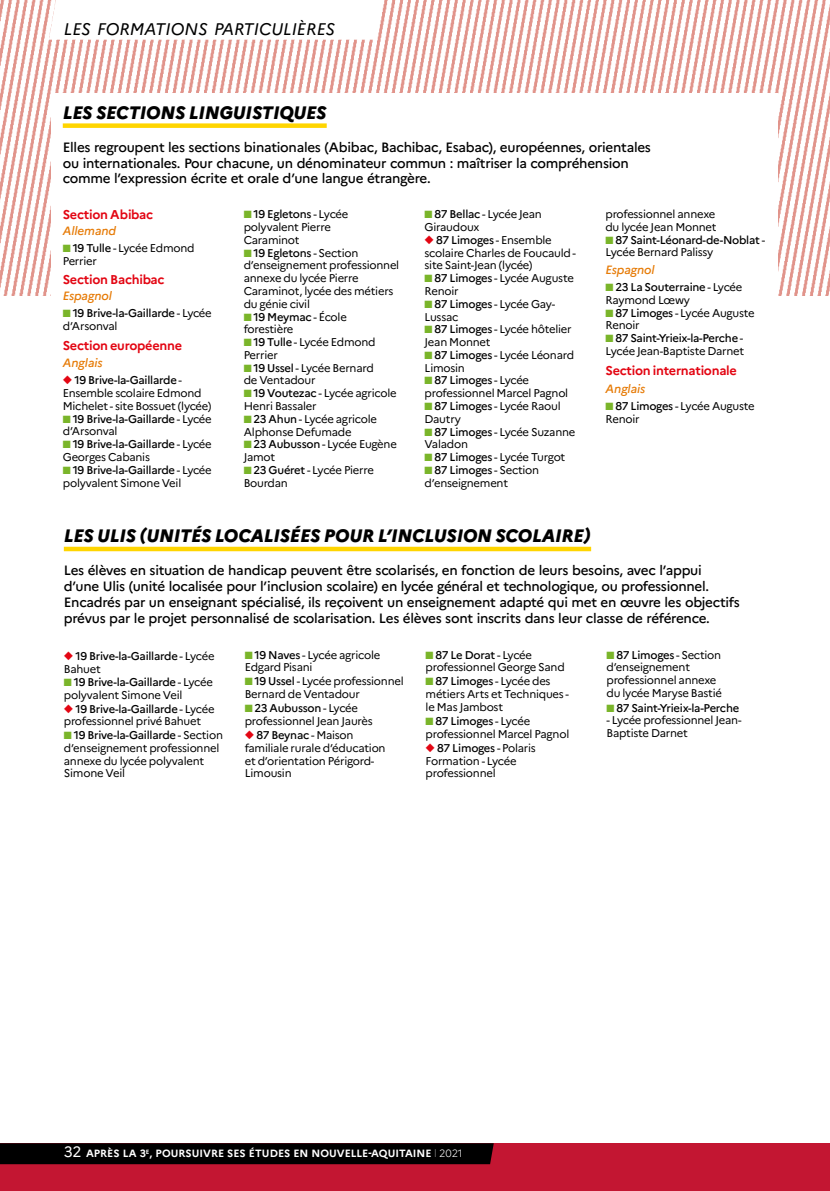
<style>
.page{position:relative;width:830px;height:1191px;background:#fff}
.page>*{position:absolute;margin:0;border:0;box-sizing:border-box;transform-origin:0 0}
.t1{font:italic 800 18px "Marianne";letter-spacing:-.01em;color:#000}
.t2{font:italic 16.8px "Marianne";color:#000}
.t3{font:500 13.5px/15.8px "Marianne";letter-spacing:-.02em;color:#000}
.t4{font:700 12.75px "Marianne";letter-spacing:-.02em;color:#e30613}
.t5{font:italic 500 12px "Marianne";letter-spacing:-.01em;color:#e67b07}
.t6{font:11.25px/12.8px "Marianne";letter-spacing:-.02em;color:#000}
.t7{font:500 11.25px/12.8px "Marianne";letter-spacing:-.02em;color:#000}
.t8{font:700 10.5px "Marianne";color:#fff}
.s1{color:#7ab52a}
.s2{font-weight:500}
.s3{font-weight:400}
.s4{color:#e30613}
.s5{font-weight:400;font-size:15px}
.s6{font-weight:300}
</style>
<div class="page">
<img style="left:0;top:0;width:829px;height:295px">
<div style="left:51px;top:94px;width:726px;height:255px;background:#fff"></div>
<div style="left:0;top:1143px;width:829px;height:48px;background:#c31632"></div>
<div style="left:0;top:1143px;width:493px;height:21px;background:#000"></div>
<svg style="left:49px;top:0;width:338px;height:40px"></svg>
<hr style="left:64px;top:547px;width:527px;height:4px;background:#ffd500">
<div style="left:63px;top:123px;width:263px;height:5px;background:#ffd500"></div>
<h2 class="t2" style="left:64px;top:19px;width:272px">LES FORMATIONS PARTICULIÈRES</h2>
<h1 class="t1" style="left:63px;top:102px;width:265px">LES SECTIONS LINGUISTIQUES</h1>
<p class="t3" style="left:63px;top:139px;width:589px">Elles regroupent les sections binationales (Abibac, Bachibac, Esabac), européennes, orientales ou internationales. Pour chacune, un dénominateur commun : maîtriser la compréhension comme l’expression écrite et orale d’une langue étrangère.</p>
<p class="t4" style="left:63px;top:207px;width:92px">Section Abibac</p>
<p class="t5" style="left:63px;top:224px;width:55px">Allemand</p>
<p class="t6" style="left:63px;top:242px;width:133px"><span class="s1">■</span> <span class="s2">19 Tulle</span> - Lycée Edmond<br>Perrier</p>
<p class="t4" style="left:63px;top:271px;width:103px">Section Bachibac</p>
<p class="t5" style="left:63px;top:288px;width:51px">Espagnol</p>
<p class="t7" style="left:63px;top:307px;width:150px"><span class="s1">■</span> 19 Brive-la-Gaillarde <span class="s3">- Lycée d’Arsonval</span></p>
<p class="t4" style="left:63px;top:338px;width:121px">Section européenne</p>
<p class="t5" style="left:63px;top:355px;width:41px">Anglais</p>
<p class="t6" style="left:63px;top:374px;width:150px"><span class="s4">◆</span> <span class="s2">19 Brive-la-Gaillarde</span> -<br>Ensemble scolaire Edmond<br>Michelet - site Bossuet (lycée)</p>
<p class="t7" style="left:63px;top:412px;width:150px"><span class="s1">■</span> 19 Brive-la-Gaillarde <span class="s3">- Lycée d’Arsonval</span></p>
<p class="t7" style="left:63px;top:438px;width:150px"><span class="s1">■</span> 19 Brive-la-Gaillarde <span class="s3">- Lycée<br>Georges Cabanis</span></p>
<p class="t6" style="left:63px;top:463px;width:150px"><span class="s1">■</span> <span class="s2">19 Brive-la-Gaillarde</span> - Lycée polyvalent Simone Veil</p>
<p class="t6" style="left:243px;top:208px;width:106px"><span class="s1">■</span> <span class="s2">19 Egletons</span> - Lycée polyvalent Pierre<br>Caraminot</p>
<p class="t6" style="left:243px;top:246px;width:157px"><span class="s1">■</span> <span class="s2">19 Egletons</span> - Section d’enseignement professionnel annexe du lycée Pierre<br>Caraminot, lycée des métiers du génie civil</p>
<p class="t6" style="left:243px;top:310px;width:105px"><span class="s1">■</span> <span class="s2">19 Meymac</span> - École forestière</p>
<p class="t6" style="left:243px;top:336px;width:133px"><span class="s1">■</span> <span class="s2">19 Tulle</span> - Lycée Edmond<br>Perrier</p>
<p class="t6" style="left:243px;top:361px;width:132px"><span class="s1">■</span> <span class="s2">19 Ussel</span> - Lycée Bernard de Ventadour</p>
<p class="t6" style="left:243px;top:387px;width:154px"><span class="s1">■</span> <span class="s2">19 Voutezac</span> - Lycée agricole<br>Henri Bassaler</p>
<p class="t6" style="left:243px;top:412px;width:135px"><span class="s1">■</span> <span class="s2">23 Ahun</span> - Lycée agricole<br>Alphonse Defumade</p>
<p class="t6" style="left:243px;top:438px;width:155px"><span class="s1">■</span> <span class="s2">23 Aubusson</span> - Lycée Eugène<br>Jamot</p>
<p class="t6" style="left:243px;top:463px;width:132px"><span class="s1">■</span> <span class="s2">23 Guéret</span> - Lycée Pierre<br>Bourdan</p>
<p class="t6" style="left:424px;top:208px;width:119px"><span class="s1">■</span> <span class="s2">87 Bellac</span> - Lycée Jean<br>Giraudoux</p>
<p class="t6" style="left:424px;top:233px;width:153px"><span class="s4">◆</span> <span class="s2">87 Limoges</span> - Ensemble scolaire Charles de Foucauld - site Saint-Jean (lycée)</p>
<p class="t6" style="left:424px;top:272px;width:151px"><span class="s1">■</span> <span class="s2">87 Limoges</span> - Lycée Auguste<br>Renoir</p>
<p class="t6" style="left:424px;top:297px;width:132px"><span class="s1">■</span> <span class="s2">87 Limoges</span> - Lycée Gay-<br>Lussac</p>
<p class="t6" style="left:424px;top:323px;width:149px"><span class="s1">■</span> <span class="s2">87 Limoges</span> - Lycée hôtelier<br>Jean Monnet</p>
<p class="t6" style="left:424px;top:348px;width:151px"><span class="s1">■</span> <span class="s2">87 Limoges</span> - Lycée Léonard<br>Limosin</p>
<p class="t6" style="left:424px;top:374px;width:145px"><span class="s1">■</span> <span class="s2">87 Limoges</span> - Lycée professionnel Marcel Pagnol</p>
<p class="t6" style="left:424px;top:400px;width:138px"><span class="s1">■</span> <span class="s2">87 Limoges</span> - Lycée Raoul<br>Dautry</p>
<p class="t6" style="left:424px;top:425px;width:152px"><span class="s1">■</span> <span class="s2">87 Limoges</span> - Lycée Suzanne<br>Valadon</p>
<p class="t6" style="left:424px;top:451px;width:142px"><span class="s1">■</span> <span class="s2">87 Limoges</span> - Lycée Turgot</p>
<p class="t6" style="left:424px;top:463px;width:116px"><span class="s1">■</span> <span class="s2">87 Limoges</span> - Section d’enseignement</p>
<p class="t6" style="left:605px;top:207px;width:112px">professionnel annexe du lycée Jean Monnet</p>
<p class="t7" style="left:605px;top:233px;width:161px"><span class="s1">■</span> 87 Saint-Léonard-de-Noblat <span class="s3">-<br>Lycée Bernard Palissy</span></p>
<p class="t5" style="left:605px;top:262px;width:51px">Espagnol</p>
<p class="t6" style="left:605px;top:280px;width:138px"><span class="s1">■</span> <span class="s2">23 La Souterraine</span> - Lycée<br>Raymond Lœwy</p>
<p class="t6" style="left:605px;top:306px;width:151px"><span class="s1">■</span> <span class="s2">87 Limoges</span> - Lycée Auguste<br>Renoir</p>
<p class="t6" style="left:605px;top:332px;width:140px"><span class="s1">■</span> <span class="s2">87 Saint-Yrieix-la-Perche</span> -<br>Lycée Jean-Baptiste Darnet</p>
<p class="t4" style="left:605px;top:363px;width:133px">Section internationale</p>
<p class="t5" style="left:605px;top:381px;width:41px">Anglais</p>
<p class="t6" style="left:605px;top:399px;width:151px"><span class="s1">■</span> <span class="s2">87 Limoges</span> - Lycée Auguste<br>Renoir</p>
<h1 class="t1" style="left:64px;top:525px;width:528px">LES ULIS (UNITÉS LOCALISÉES POUR L’INCLUSION SCOLAIRE)</h1>
<p class="t3" style="left:64px;top:562px;width:677px">Les élèves en situation de handicap peuvent être scolarisés, en fonction de leurs besoins, avec l’appui d’une Ulis (unité localisée pour l’inclusion scolaire) en lycée général et technologique, ou professionnel.<br>Encadrés par un enseignant spécialisé, ils reçoivent un enseignement adapté qui met en œuvre les objectifs prévus par le projet personnalisé de scolarisation. Les élèves sont inscrits dans leur classe de référence.</p>
<p class="t7" style="left:64px;top:649px;width:152px"><span class="s4">◆</span> 19 Brive-la-Gaillarde <span class="s3">- Lycée<br>Bahuet</span></p>
<p class="t6" style="left:64px;top:676px;width:150px"><span class="s1">■</span> <span class="s2">19 Brive-la-Gaillarde</span> - Lycée polyvalent Simone Veil</p>
<p class="t6" style="left:64px;top:702px;width:152px"><span class="s4">◆</span> <span class="s2">19 Brive-la-Gaillarde</span> - Lycée professionnel privé Bahuet</p>
<p class="t6" style="left:64px;top:728px;width:160px"><span class="s1">■</span> <span class="s2">19 Brive-la-Gaillarde</span> - Section d’enseignement professionnel annexe du lycée polyvalent<br>Simone Veil</p>
<p class="t6" style="left:606px;top:648px;width:117px"><span class="s1">■</span> <span class="s2">87 Limoges</span> - Section d’enseignement professionnel annexe du lycée Maryse Bastié</p>
<p class="t7" style="left:606px;top:701px;width:134px"><span class="s1">■</span> 87 Saint-Yrieix-la-Perche</p>
<p class="t6" style="left:606px;top:714px;width:136px">- Lycée professionnel Jean-<br>Baptiste Darnet</p>
<p class="t6" style="left:244px;top:648px;width:137px"><span class="s1">■</span> <span class="s2">19 Naves</span> - Lycée agricole<br>Edgard Pisani</p>
<p class="t6" style="left:244px;top:675px;width:160px"><span class="s1">■</span> <span class="s2">19 Ussel</span> - Lycée professionnel<br>Bernard de Ventadour</p>
<p class="t6" style="left:244px;top:702px;width:129px"><span class="s1">■</span> <span class="s2">23 Aubusson</span> - Lycée professionnel Jean Jaurès</p>
<p class="t6" style="left:244px;top:728px;width:142px"><span class="s4">◆</span> <span class="s2">87 Beynac</span> - Maison familiale rurale d’éducation et d’orientation Périgord-<br>Limousin</p>
<p class="t6" style="left:425px;top:648px;width:141px"><span class="s1">■</span> <span class="s2">87 Le Dorat</span> - Lycée professionnel George Sand</p>
<p class="t6" style="left:425px;top:675px;width:145px"><span class="s1">■</span> <span class="s2">87 Limoges</span> - Lycée des métiers Arts et Techniques - le Mas Jambost</p>
<p class="t6" style="left:425px;top:714px;width:145px"><span class="s1">■</span> <span class="s2">87 Limoges</span> - Lycée professionnel Marcel Pagnol</p>
<p class="t6" style="left:425px;top:741px;width:112px"><span class="s4">◆</span> <span class="s2">87 Limoges</span> - Polaris<br>Formation - Lycée professionnel</p>
<p class="t8" style="left:64px;top:1147px;width:400px"><span class="s5">32</span> APRÈS LA 3<sup>E</sup>, POURSUIVRE SES ÉTUDES EN NOUVELLE-AQUITAINE <span class="s6">l 2021</span></p>
</div>
